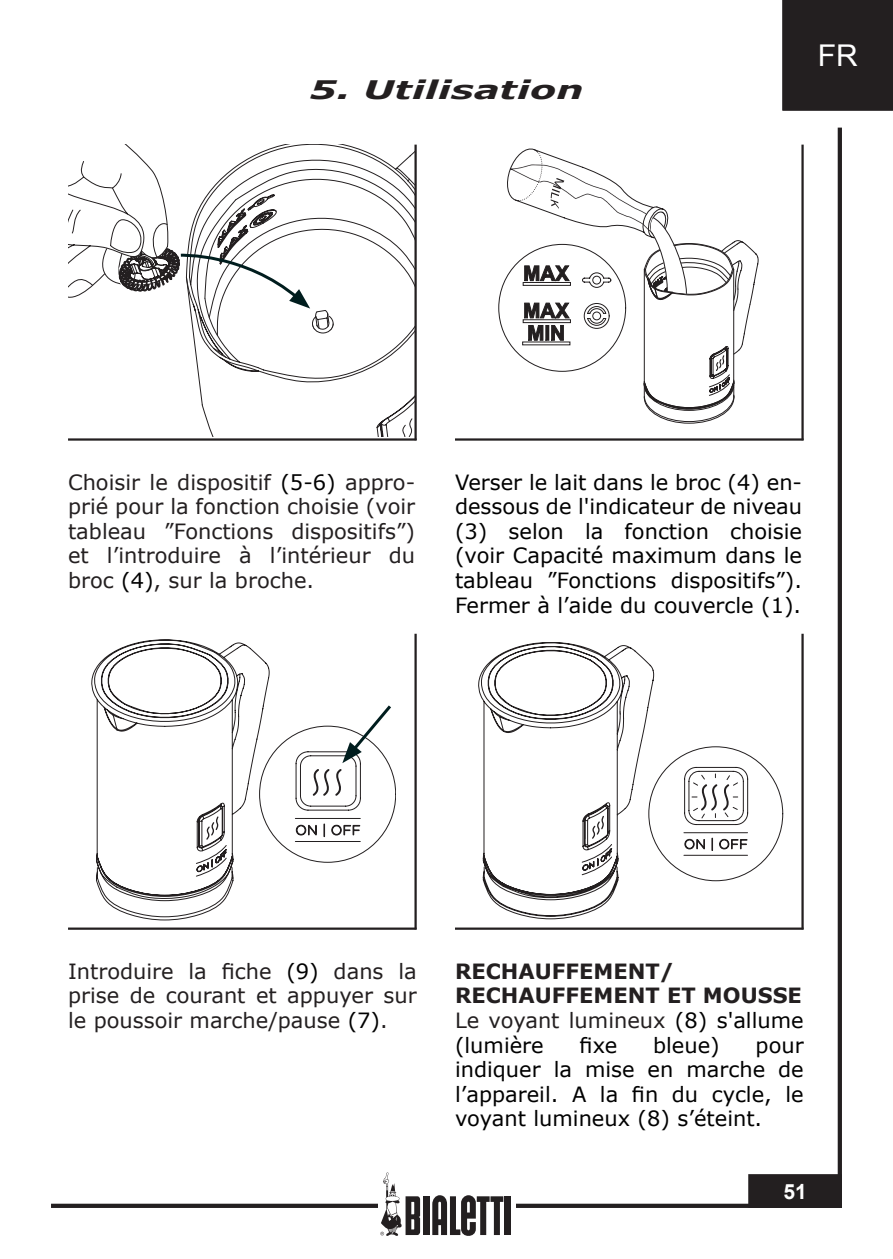
<style>
.page{position:relative;width:893px;height:1259px;background:#fff}
.page>*{position:absolute;margin:0;border:0;box-sizing:border-box;transform-origin:0 0}
.t1{font:30px "Arial";color:#fff}
.Capitolo{font:italic 700 25.5px "Verdana";color:#231f20;scale:1.5 1}
.TESTO{font:21px/24.6px "Verdana";color:#000;text-align:justify}
.TESTO-2{font:21px/24.6px "Verdana";color:#231f20;text-align:justify}
.TESTO-3{font:700 21px "Verdana";color:#231f20}
.t2{font:700 21px "Arial";color:#fff}
.s1{color:#000}
.s2{color:#231f20}
</style>
<div class="page">
<div style="left:784px;top:2px;width:107px;height:107px;background:#231f20"></div>
<div style="left:782px;top:0;width:111px;height:111px;border:3px solid #231f20"></div>
<div style="left:750px;top:1175px;width:90px;height:31px;background:#231f20"></div>
<div style="left:748px;top:1174px;width:94px;height:34px;border:3px solid #231f20"></div>
<div style="left:51px;top:1203px;width:791px;height:5px;background:#231f20"></div>
<hr style="left:838px;top:128px;width:4px;height:1080px;background:#231f20">
<div style="left:378px;top:1169px;width:138px;height:73px;background:#fff"></div>
<div style="left:423px;top:1196px;width:6px;height:39px;background:#231f20"></div>
<div style="left:504px;top:1196px;width:6px;height:39px;background:#231f20"></div>
<svg style="left:432px;top:1195px;width:71px;height:41px"></svg>
<svg style="left:380px;top:1172px;width:40px;height:64px"></svg>
<svg style="left:499px;top:148px;width:260px;height:276px"></svg>
<hr style="left:455px;top:438px;width:348px;height:3px;background:#231f20">
<hr style="left:801px;top:145px;width:3px;height:295px;background:#231f20">
<hr style="left:68px;top:438px;width:349px;height:3px;background:#231f20">
<hr style="left:414px;top:145px;width:3px;height:295px;background:#231f20">
<svg style="left:92px;top:639px;width:178px;height:281px"></svg>
<hr style="left:68px;top:927px;width:349px;height:2px;background:#231f20">
<hr style="left:414px;top:634px;width:3px;height:295px;background:#231f20">
<svg style="left:478px;top:642px;width:176px;height:277px"></svg>
<svg style="left:582px;top:746px;width:201px;height:135px"></svg>
<hr style="left:455px;top:927px;width:348px;height:2px;background:#231f20">
<hr style="left:801px;top:634px;width:3px;height:295px;background:#231f20">
<svg style="left:68px;top:145px;width:347px;height:292px"></svg>
<svg style="left:196px;top:702px;width:200px;height:174px"></svg>
<p class="Capitolo" style="left:309px;top:72px;width:184px">5. Utilisation</p>
<h1 class="t1" style="left:818px;top:36px;width:41px">FR</h1>
<p class="TESTO-2" style="left:68px;top:469px;width:349px">Choisir le dispositif <span class="s1">(5-6)</span> appro&shy;prié pour la fonction choisie (voir tableau ”Fonctions dispositifs”) et l’introduire à l’intérieur du broc <span class="s1">(4)</span>, sur la broche.</p>
<p class="TESTO" style="left:455px;top:469px;width:349px">Verser le lait dans le broc (4) en&shy;dessous de l'indicateur de niveau (3) selon la fonction choisie (voir Capacité maximum dans le tableau ”Fonctions dispositifs”).<br>Fermer à l’aide du couvercle (1).</p>
<p class="TESTO-2" style="left:68px;top:958px;width:350px">Introduire la fiche <span class="s1">(9)</span> dans la prise de courant et appuyer sur le poussoir marche/pause <span class="s1">(7)</span>.</p>
<p class="TESTO-3" style="left:455px;top:956px;width:221px">RECHAUFFEMENT/</p>
<p class="TESTO-3" style="left:455px;top:981px;width:348px">RECHAUFFEMENT ET MOUSSE</p>
<p class="TESTO" style="left:455px;top:1007px;width:350px"><span class="s2">Le voyant lumineux</span> (8) s'allume (lumière</p>
<p class="TESTO" style="left:579px;top:1032px;width:39px">fixe</p>
<p class="TESTO" style="left:653px;top:1032px;width:68px">bleue)</p>
<p class="TESTO" style="left:455px;top:1032px;width:350px;text-indent:301px">pour indiquer la mise en marche de l’appareil. A la fin du cycle, le voyant lumineux (8) s’éteint.</p>
<p class="t2" style="left:783px;top:1177px;width:25px">51</p>
</div>
